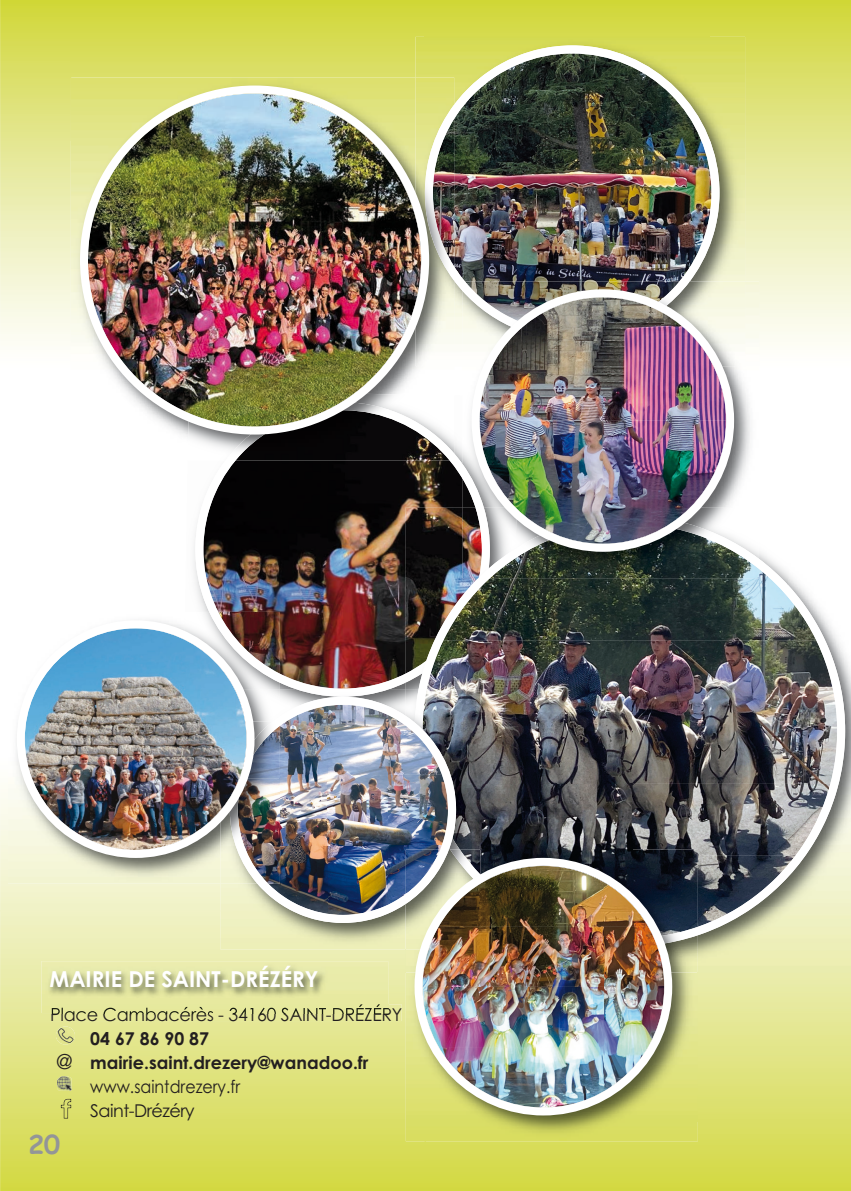
<style>
.page{position:relative;width:851px;height:1191px;background:#fff}
.page>*{position:absolute;margin:0;border:0;box-sizing:border-box;transform-origin:0 0}
.t1{font:700 26px "Comic Sans MS";color:#939598}
.t2{font:700 22px "Century Gothic";color:#fff}
.t3{font:17.6px "Century Gothic";letter-spacing:-.015em;color:#231f20}
.t4{font:700 17.6px "Century Gothic";color:#231f20}
.t5{font:17.6px "Century Gothic";letter-spacing:-.015em;color:#231f20;scale:.9 1}
.s1{font-family:"Itc Kabel";font-weight:400;font-size:21.6px}
</style>
<div class="page">
<img style="left:0;top:911px;width:424px;height:280px">
<img style="left:424px;top:1121px;width:426px;height:70px">
<img style="left:697px;top:906px;width:153px;height:215px">
<img style="left:0;top:0;width:71px;height:841px">
<img style="left:70px;top:420px;width:1px;height:192px">
<img style="left:709px;top:0;width:141px;height:345px">
<img style="left:70px;top:0;width:354px;height:141px">
<img style="left:424px;top:0;width:285px;height:37px">
<div style="left:52px;top:1004px;width:349px;height:17px;background:#e6e899"></div>
<img style="left:415px;top:37px;width:330px;height:307px">
<img style="left:425px;top:45px;width:294px;height:295px">
<img style="left:194px;top:442px;width:268px;height:247px">
<svg style="left:405px;top:949px;width:1px;height:23px"></svg>
<img style="left:845px;top:656px;width:5px;height:184px">
<img style="left:405px;top:683px;width:9px;height:6px">
<img style="left:405px;top:508px;width:57px;height:153px">
<img style="left:405px;top:661px;width:9px;height:22px">
<img style="left:414px;top:516px;width:431px;height:430px">
<img style="left:280px;top:689px;width:125px;height:8px">
<img style="left:296px;top:689px;width:93px;height:7px">
<img style="left:405px;top:689px;width:9px;height:8px">
<img style="left:459px;top:689px;width:21px;height:160px">
<img style="left:414px;top:689px;width:45px;height:160px">
<img style="left:220px;top:883px;width:185px;height:66px">
<img style="left:405px;top:923px;width:1px;height:26px">
<img style="left:230px;top:697px;width:226px;height:226px">
<img style="left:406px;top:944px;width:291px;height:197px">
<img style="left:589px;top:849px;width:108px;height:26px">
<img style="left:480px;top:849px;width:109px;height:9px">
<img style="left:672px;top:875px;width:25px;height:69px">
<img style="left:406px;top:849px;width:44px;height:100px">
<img style="left:450px;top:849px;width:30px;height:9px">
<img style="left:406px;top:849px;width:43px;height:55px">
<img style="left:414px;top:858px;width:258px;height:257px">
<img style="left:8px;top:612px;width:212px;height:271px">
<img style="left:184px;top:612px;width:96px;height:77px">
<img style="left:209px;top:612px;width:71px;height:70px">
<img style="left:254px;top:689px;width:26px;height:27px">
<img style="left:220px;top:858px;width:10px;height:25px">
<img style="left:230px;top:716px;width:50px;height:167px">
<img style="left:17px;top:620px;width:237px;height:238px">
<img style="left:71px;top:77px;width:344px;height:360px">
<img style="left:415px;top:77px;width:39px;height:275px">
<img style="left:429px;top:105px;width:25px;height:176px">
<img style="left:188px;top:434px;width:37px;height:26px">
<img style="left:225px;top:423px;width:229px;height:37px">
<img style="left:80px;top:85px;width:349px;height:349px">
<img style="left:56px;top:1026px;width:19px;height:18px;border-radius:9px">
<svg style="left:61px;top:1098px;width:10px;height:20px"></svg>
<img style="left:57px;top:1076px;width:14px;height:14px">
<img style="left:41px;top:961px;width:347px;height:52px">
<img style="left:52px;top:1004px;width:336px;height:9px">
<img style="left:734px;top:281px;width:25px;height:215px">
<img style="left:462px;top:281px;width:283px;height:85px">
<img style="left:462px;top:281px;width:227px;height:49px">
<img style="left:462px;top:463px;width:9px;height:45px">
<img style="left:734px;top:516px;width:25px;height:4px">
<img style="left:462px;top:508px;width:16px;height:70px">
<img style="left:475px;top:552px;width:3px;height:25px">
<img style="left:478px;top:520px;width:281px;height:58px">
<img style="left:471px;top:289px;width:263px;height:263px">
<p class="t2" style="left:49px;top:971px;width:270px">MAIRIE DE SAINT-DRÉZÉRY</p>
<p class="t3" style="left:50px;top:1007px;width:353px">Place Cambacérès - 34160 SAINT-DRÉZÉRY</p>
<p class="t4" style="left:90px;top:1031px;width:120px">04 67 86 90 87</p>
<p class="t4" style="left:56px;top:1055px;width:314px"><span class="s1">@</span> mairie.saint.drezery@wanadoo.fr</p>
<p class="t5" style="left:90px;top:1079px;width:168px">www.saintdrezery.fr</p>
<p class="t3" style="left:90px;top:1103px;width:106px">Saint-Drézéry</p>
<h1 class="t1" style="left:28px;top:1129px;width:33px">20</h1>
</div>
